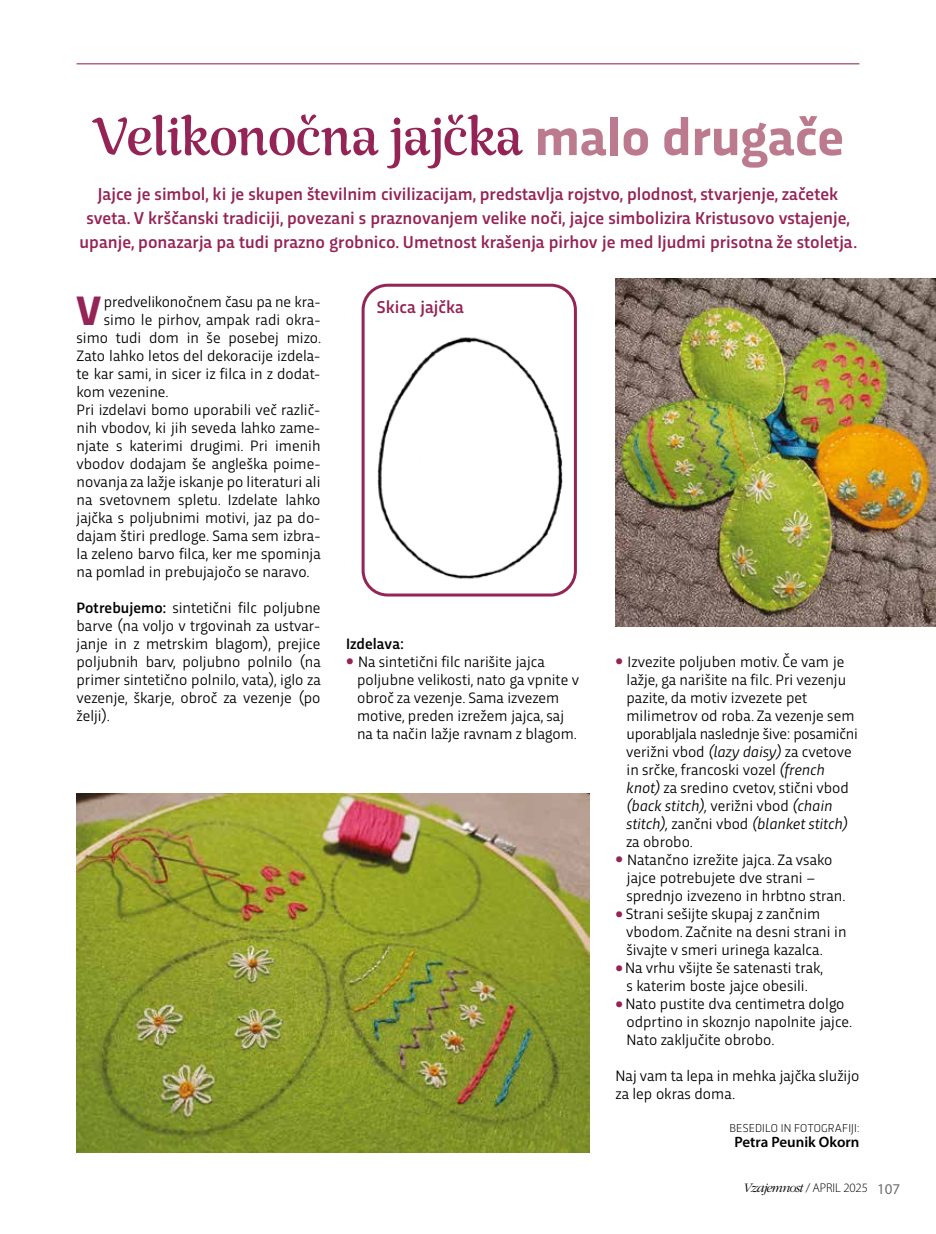
<style>
.page{position:relative;width:936px;height:1234px;background:#fff}
.page>*{position:absolute;margin:0;border:0;box-sizing:border-box;transform-origin:0 0}
.t1{font:54px "Rumba Std Large";color:#952456}
.t2{font:700 43.05px "Trasandina";color:#952456}
.t3{font:500 18px/24px "Trasandina";color:#952456;text-align:center}
.t4{font:15.75px/18px "Trasandina";color:#000}
.t5{font:500 15.75px "Trasandina";color:#000}
.t6{font:600 15px "Myriad Pro";color:#000}
.t7{font:italic 300 13.5px "ITC Garamond Std";letter-spacing:-.06em;color:#000}
.t8{font:300 12px "Trasandina";letter-spacing:.02em;color:#000}
.s1{font-family:"Trasandina";font-weight:700;color:#bc7a8f}
.s2{font-weight:500}
.s3{font-family:"Constantia";font-weight:700;font-size:27px;color:#952456}
.s4{font-style:italic}
.s5{font-family:"Myriad Pro";font-style:normal;font-size:12.75px}
.s6{font-family:"Myriad Pro";font-weight:400;font-style:normal;font-size:15px;color:#706f6f}
</style>
<div class="page">
<hr style="left:77px;top:63px;width:782px;height:1px;background:#952456">
<img style="left:365px;top:337px;width:208px;height:250px">
<div style="left:361px;top:283px;width:216px;height:313px;border:3px solid #952456;border-radius:25px"></div>
<img style="left:77px;top:793px;width:513px;height:359px">
<img style="left:615px;top:279px;width:320px;height:347px">
<h1 class="t1" style="left:92px;top:105px;width:753px">Velikonočna jajčka <span class="s1">malo drugače</span></h1>
<p class="t3" style="left:79px;top:180px;width:779px">Jajce je simbol, ki je skupen številnim civilizacijam, predstavlja rojstvo, plodnost, stvarjenje, začetek sveta. V krščanski tradiciji, povezani s praznovanjem velike noči, jajce simbolizira Kristusovo vstajenje, upanje, ponazarja pa tudi prazno grobnico. Umetnost krašenja pirhov je med ljudmi prisotna že stoletja.</p>
<h2 class="t2" style="left:76px;top:278px;width:27px">V</h2>
<p class="t4" style="left:104px;top:291px;width:218px">predvelikonočnem času pa ne kra-</p>
<p class="t4" style="left:104px;top:309px;width:218px">simo le pirhov, ampak radi okra-</p>
<p class="t4" style="left:77px;top:327px;width:246px">simo tudi dom in še posebej mizo.</p>
<p class="t4" style="left:77px;top:345px;width:245px">Zato lahko letos del dekoracije izdela-</p>
<p class="t4" style="left:77px;top:363px;width:245px">te kar sami, in sicer iz filca in z dodat-</p>
<p class="t4" style="left:77px;top:381px;width:94px">kom vezenine.</p>
<p class="t4" style="left:77px;top:399px;width:245px">Pri izdelavi bomo uporabili več različ-</p>
<p class="t4" style="left:77px;top:417px;width:245px">nih vbodov, ki jih seveda lahko zame-</p>
<p class="t4" style="left:77px;top:435px;width:245px">njate s katerimi drugimi. Pri imenih</p>
<p class="t4" style="left:77px;top:453px;width:245px">vbodov dodajam še angleška poime-</p>
<p class="t4" style="left:77px;top:471px;width:245px">novanja za lažje iskanje po literaturi ali</p>
<p class="t4" style="left:77px;top:489px;width:245px">na svetovnem spletu. Izdelate lahko</p>
<p class="t4" style="left:77px;top:507px;width:245px">jajčka s poljubnimi motivi, jaz pa do-</p>
<p class="t4" style="left:77px;top:525px;width:245px">dajam štiri predloge. Sama sem izbra-</p>
<p class="t4" style="left:77px;top:543px;width:246px">la zeleno barvo filca, ker me spominja</p>
<p class="t4" style="left:77px;top:561px;width:235px">na pomlad in prebujajočo se naravo.</p>
<p class="t4" style="left:77px;top:597px;width:246px;text-align:justify"><span class="s2">Potrebujemo:</span> sintetični filc poljubne barve (na voljo v trgovinah za ustvar&shy;janje in z metrskim blagom), prejice poljubnih barv, poljubno polnilo (na primer sintetično polnilo, vata), iglo za vezenje, škarje, obroč za vezenje (po želji).</p>
<p class="t3" style="left:377px;top:293px;width:88px">Skica jajčka</p>
<p class="t5" style="left:346px;top:631px;width:59px">Izdelava:</p>
<p class="t4" style="left:357px;top:651px;width:223px;text-indent:-11px"><span class="s3">•</span> Na sintetični filc narišite jajca poljubne velikosti, nato ga vpnite v obroč za vezenje. Sama izvezem motive, preden izrežem jajca, saj na ta način lažje ravnam z blagom.</p>
<p class="t4" style="left:626px;top:651px;width:233px;text-indent:-11px"><span class="s3">•</span> Izvezite poljuben motiv. Če vam je lažje, ga narišite na filc. Pri vezenju pazite, da motiv izvezete pet milimetrov od roba. Za vezenje sem uporabljala naslednje šive: posamični verižni vbod <span class="s4">(lazy daisy)</span> za cvetove in srčke, francoski vozel <span class="s4">(french knot)</span> za sredino cvetov, stični vbod <span class="s4">(back stitch),</span> verižni vbod <span class="s4">(chain stitch),</span> zančni vbod <span class="s4">(blanket stitch) </span>za obrobo.</p>
<p class="t4" style="left:626px;top:849px;width:221px;text-indent:-11px"><span class="s3">•</span> Natančno izrežite jajca. Za vsako jajce potrebujete dve strani – sprednjo izvezeno in hrbtno stran.</p>
<p class="t4" style="left:626px;top:903px;width:222px;text-indent:-11px"><span class="s3">•</span> Strani sešijte skupaj z zančnim vbodom. Začnite na desni strani in šivajte v smeri urinega kazalca.</p>
<p class="t4" style="left:615px;top:957px;width:209px;text-align:center"><span class="s3">•</span> Na vrhu všijte še satenasti trak, s katerim boste jajce obesili.</p>
<p class="t4" style="left:626px;top:993px;width:227px;text-indent:-11px"><span class="s3">•</span> Nato pustite dva centimetra dolgo odprtino in skoznjo napolnite jajce.<br>Nato zaključite obrobo.</p>
<p class="t4" style="left:615px;top:1065px;width:245px">Naj vam ta lepa in mehka jajčka služijo za lep okras doma.</p>
<p class="t8" style="left:729px;top:1119px;width:131px">BESEDILO IN FOTOGRAFIJI:</p>
<p class="t6" style="left:734px;top:1132px;width:126px">Petra Peunik Okorn</p>
<p class="t7" style="left:743px;top:1180px;width:158px">Vzajemnost <span class="s5">/ APRIL 2025</span> <span class="s6">107</span></p>
</div>
